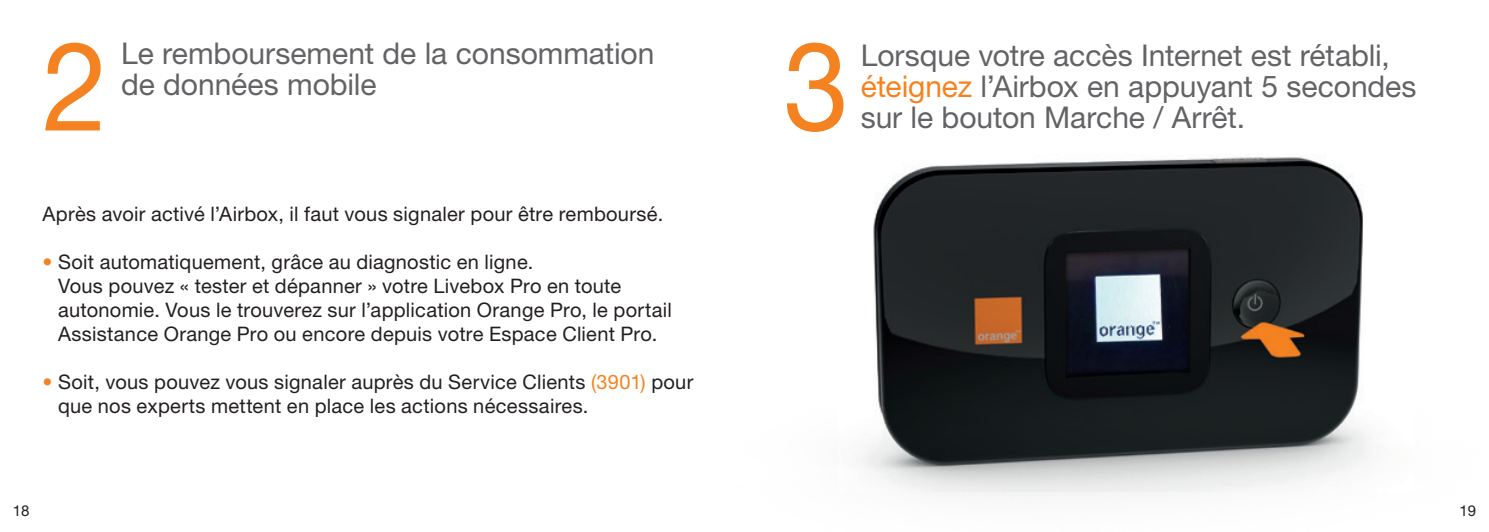
<style>
.page{position:relative;width:1489px;height:532px;background:#fff}
.page>*{position:absolute;margin:0;border:0;box-sizing:border-box;transform-origin:0 0}
.t1{font:123.75px "Helvetica Neue LT Std";color:#f58220;scale:.95 1}
.Txt_Paragraphe_co{font:30px/31.2px "Helvetica Neue LT Std";letter-spacing:-.005em;color:#636366}
.Texte_courant_simple{font:20px/24px "Helvetica Neue LT Std";letter-spacing:.015em;color:#231f20}
.t2{font:15px "Helvetica Neue LT Std";color:#231f20}
.s1{color:#f58220}
</style>
<div class="page">
<img style="left:861px;top:154px;width:510px;height:337px">
<p class="Txt_Paragraphe_co" style="left:121px;top:37px;width:534px">Le remboursement de la consommation de données mobile</p>
<p class="t1" style="left:43px;top:13px;width:70px">2</p>
<p class="Txt_Paragraphe_co" style="left:860px;top:39px;width:557px">Lorsque votre accès Internet est rétabli, <span class="s1">éteignez</span> l’Airbox en appuyant 5 secondes</p>
<p class="t1" style="left:783px;top:13px;width:70px">3</p>
<p class="Txt_Paragraphe_co" style="left:860px;top:101px;width:386px">sur le bouton Marche / Arrêt.</p>
<p class="Texte_courant_simple" style="left:43px;top:201px;width:622px">Après avoir activé l’Airbox, il faut vous signaler pour être remboursé.</p>
<p class="Texte_courant_simple" style="left:58px;top:249px;width:615px;text-indent:-16px"><span class="s1">•</span> Soit automatiquement, grâce au diagnostic en ligne.<br>Vous pouvez « tester et dépanner » votre Livebox Pro en toute autonomie. Vous le trouverez sur l’application Orange Pro, le portail Assistance Orange Pro ou encore depuis votre Espace Client Pro.</p>
<p class="Texte_courant_simple" style="left:58px;top:369px;width:636px;text-indent:-16px"><span class="s1">•</span> Soit, vous pouvez vous signaler auprès du Service Clients <span class="s1">(3901)</span> pour que nos experts mettent en place les actions nécessaires.</p>
<p class="t2" style="left:13px;top:501px;width:18px">18</p>
<p class="t2" style="left:1459px;top:501px;width:18px">19</p>
</div>
